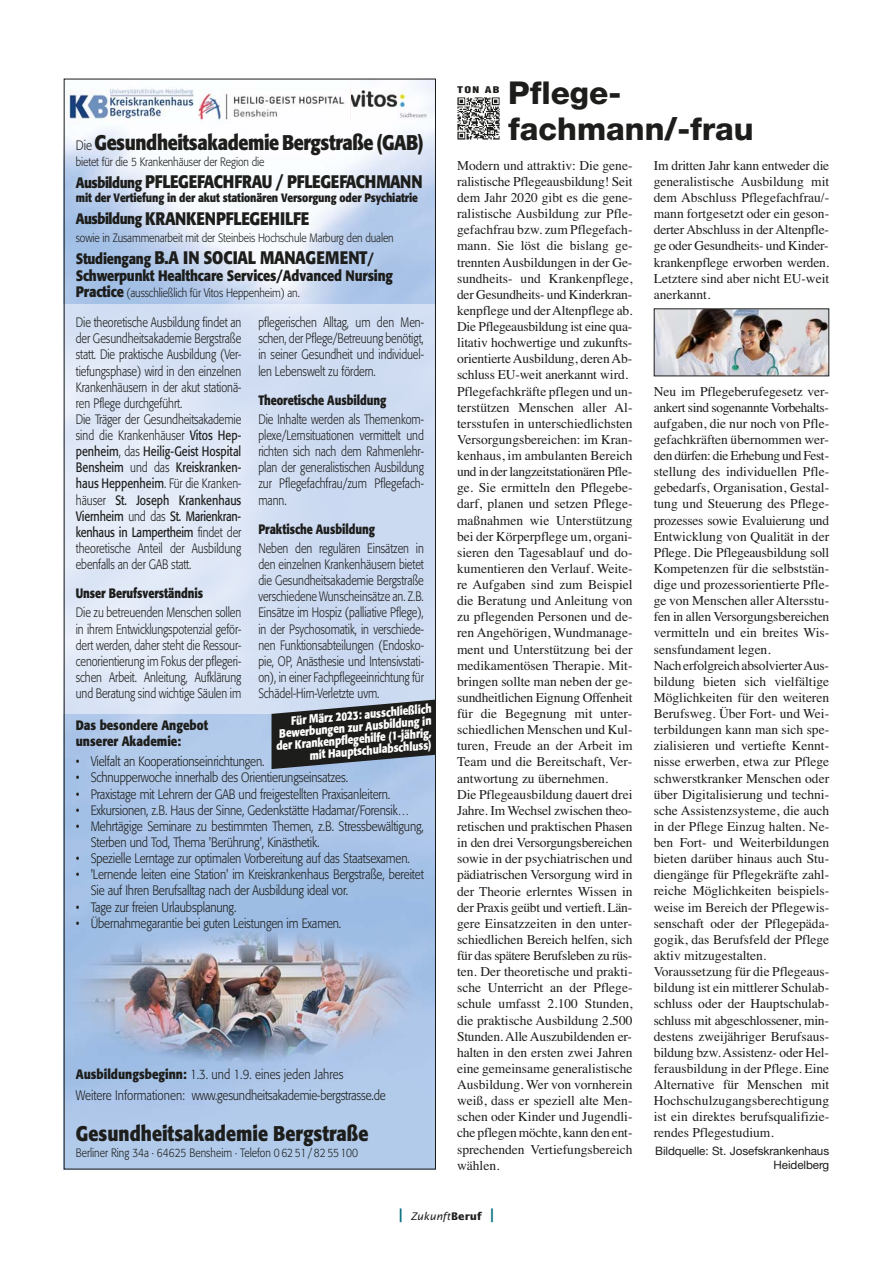
<style>
.page{position:relative;width:893px;height:1263px;background:#fff}
.page>*{position:absolute;margin:0;border:0;box-sizing:border-box;transform-origin:0 0}
.t1{font:800 31.5px/36px "Helvetica Neue";color:#1d1d1b}
.t2{font:700 21px "Formata";letter-spacing:-.025em;color:#1d1d1b;scale:.85 1}
.t3{font:700 21px "Formata";color:#1d1d1b;scale:.85 1}
.t4{font:700 18px "Formata";letter-spacing:-.015em;color:#1d1d1b;scale:.85 1}
.t5{font:700 15px "Formata";letter-spacing:-.01em;color:#1d1d1b;scale:.85 1}
.t6{font:13.5px/16.2px "Times";color:#1d1d1b}
.t7{font:300 13.5px/16px "Formata";letter-spacing:-.01em;color:#1d1d1b;text-align:justify;scale:.8 1}
.t8{font:300 13.5px/16px "Formata";letter-spacing:-.01em;color:#1d1d1b;scale:.85 1}
.t9{font:700 13.5px "Formata";letter-spacing:-.005em;color:#1d1d1b;scale:.8 1}
.t10{font:700 13.5px/16px "Formata";letter-spacing:-.005em;color:#1d1d1b;scale:.85 1}
.t11{font:300 12px "Formata";letter-spacing:-.01em;color:#1d1d1b;scale:.85 1}
.t12{font:700 12px/12px "Formata";color:#fff;text-align:right;scale:.83 1}
.t13{font:700 12px "Formata";letter-spacing:-.01em;color:#1d1d1b;scale:.85 1}
.t14{font:11.7px/13.5px "Helvetica Neue";letter-spacing:-.005em;color:#1d1d1b;text-align:right}
.t15{font:italic 10.5px "Lucida Sans";color:#1d1d1b}
.t16{font:900 condensed 9px "Helvetica";color:#1d1d1b;scale:1.35 1}
.s1{font-weight:300;font-size:13.5px}
.s2{font-size:15px}
.s3{font-weight:700;font-size:15px}
.s4{font-weight:400}
.s5{font-weight:700}
.s6{font-weight:700;font-style:normal;font-size:15px;color:#006e7e}
.s7{font-weight:700;font-style:normal}
</style>
<div class="page">
<img style="left:457px;top:97px;width:43px;height:43px">
<img style="left:67px;top:86px;width:131px;height:38px">
<img style="left:199px;top:88px;width:149px;height:36px">
<img style="left:350px;top:89px;width:78px;height:31px">
<img style="left:66px;top:926px;width:362px;height:141px">
<img style="left:656px;top:310px;width:171px;height:64px">
<svg style="left:271px;top:699px;width:165px;height:70px;background:#3e4247"></svg>
<h2 class="t2" style="left:76px;top:133px;width:411px"><span class="s1">Die</span> Gesundheitsakademie Bergstraße (GAB)</h2>
<p class="t11" style="left:76px;top:156px;width:223px">bietet für die 5 Krankenhäuser der Region die</p>
<h3 class="t4" style="left:76px;top:174px;width:410px"><span class="s2">Ausbildung</span> PFLEGEFACHFRAU / PFLEGEFACHMANN</h3>
<p class="t13" style="left:76px;top:193px;width:404px">mit der Vertiefung in der akut stationären Versorgung oder Psychiatrie</p>
<h3 class="t4" style="left:76px;top:210px;width:276px"><span class="s2">Ausbildung</span> KRANKENPFLEGEHILFE</h3>
<p class="t11" style="left:76px;top:232px;width:376px">sowie in Zusammenarbeit mit der Steinbeis Hochschule Marburg den dualen</p>
<h3 class="t4" style="left:76px;top:249px;width:352px"><span class="s2">Studiengang</span> B.A IN SOCIAL MANAGEMENT<span class="s2">/</span></h3>
<p class="t5" style="left:76px;top:269px;width:375px">Schwerpunkt Healthcare Services/Advanced Nursing</p>
<p class="t11" style="left:76px;top:288px;width:265px"><span class="s3">Practice</span> (ausschließlich für Vitos Heppenheim) an.</p>
<p class="t7" style="left:258px;top:315px;width:208px">pflegerischen Alltag, um den Men&shy;schen, der Pflege/Betreuung benötigt, in seiner Gesundheit und individuel&shy;len Lebenswelt zu fördern.</p>
<p class="t9" style="left:258px;top:394px;width:162px">Theoretische Ausbildung</p>
<p class="t7" style="left:258px;top:412px;width:208px">Die Inhalte werden als Themenkom&shy;plexe/Lernsituationen vermittelt und richten sich nach dem Rahmenlehr&shy;plan der generalistischen Ausbildung zur Pflegefachfrau/zum Pflegefach&shy;mann.</p>
<p class="t9" style="left:258px;top:523px;width:147px">Praktische Ausbildung</p>
<p class="t7" style="left:258px;top:541px;width:208px">Neben den regulären Einsätzen in den einzelnen Krankenhäusern bietet die Gesundheitsakademie Bergstraße verschiedene Wunscheinsätze an. Z.B.<br>Einsätze im Hospiz (palliative Pflege), in der Psychosomatik, in verschiede&shy;nen Funktionsabteilungen (Endosko&shy;pie, OP, Anästhesie und Intensivstati&shy;on), in einer Fachpflegeeinrichtung für Schädel-Hirn-Verletzte uvm.</p>
<p class="t12" style="left:274px;top:717px;width:192px;rotate:-5deg">Für März 2023: ausschließlich<br>Bewerbungen zur Ausbildung in der Krankenpflegehilfe (1-jährig, mit Hauptschulabschluss)</p>
<p class="t7" style="left:76px;top:315px;width:208px;text-align:left">Die theoretische Ausbildung findet an der Gesundheitsakademie Bergstra ße statt. Die praktische Ausbildung (Ver&shy;tiefungsphase) wird in den einzelnen Krankenhäusern in der akut statio nä - ren Pflege durchgeführt.<br>Die Träger der Gesundheitsakademie sind die Krankenhäuser <span class="s4">Vitos Hep&shy;penheim</span>, das <span class="s4">Heilig-Geist Hospital Bensheim</span> und das <span class="s4">Kreiskranken&shy;haus Heppenheim</span>. Für die Kranken&shy;häuser <span class="s4">St. Joseph Krankenhaus Viernheim</span> und das <span class="s4">St. Marienkran&shy;kenhaus in Lampertheim</span> findet der theoretische Anteil der Ausbildung ebenfalls an der GAB statt.</p>
<p class="t9" style="left:76px;top:587px;width:161px">Unser Berufsverständnis</p>
<p class="t7" style="left:76px;top:606px;width:208px">Die zu betreuenden Menschen sollen in ihrem Entwicklungspotenzial geför&shy;dert werden, daher steht die Ressour&shy;cenorientierung im Fokus der pflegeri&shy;schen Arbeit. Anleitung, Aufklärung und Beratung sind wichtige Säulen im</p>
<p class="t10" style="left:76px;top:718px;width:157px">Das besondere Angebot unserer Akademie:</p>
<p class="t8" style="left:76px;top:755px;width:224px">• Vielfalt an Kooperationseinrichtungen.</p>
<p class="t8" style="left:76px;top:771px;width:322px">• Schnupperwoche innerhalb des Orientierungseinsatzes.</p>
<p class="t8" style="left:76px;top:787px;width:371px">• Praxistage mit Lehrern der GAB und freigestellten Praxisanleitern.</p>
<p class="t8" style="left:76px;top:803px;width:394px">• Exkursionen, z.B. Haus der Sinne, Gedenkstätte Hadamar/Forensik…</p>
<p class="t8" style="left:91px;top:819px;width:393px;text-indent:-15px">• Mehrtägige Seminare zu bestimmten Themen, z.B. Stressbewältigung,<br>Sterben und Tod, Thema 'Berührung', Kinästhetik.</p>
<p class="t8" style="left:76px;top:851px;width:395px">• Spezielle Lerntage zur optimalen Vorbereitung auf das Staatsexamen.</p>
<p class="t8" style="left:91px;top:867px;width:393px;text-indent:-15px">• 'Lernende leiten eine Station' im Kreiskrankenhaus Bergstraße, bereitet<br>Sie auf Ihren Berufsalltag nach der Ausbildung ideal vor.</p>
<p class="t8" style="left:76px;top:900px;width:190px">• Tage zur freien Urlaubsplanung.</p>
<p class="t8" style="left:76px;top:916px;width:314px">• Übernahmegarantie bei guten Leistungen im Examen.</p>
<p class="t8" style="left:76px;top:1065px;width:366px;line-height:20.2px"><span class="s5">Ausbildungsbeginn:</span> 1.3. und 1.9. eines jeden Jahres<br>Weitere Informationen: www.gesundheitsakademie-bergstrasse.de</p>
<h2 class="t3" style="left:76px;top:1124px;width:346px">Gesundheitsakademie Bergstraße</h2>
<p class="t11" style="left:76px;top:1148px;width:334px">Berliner Ring 34a · 64625 Bensheim · Telefon 06251/82 55 100</p>
<h1 class="t1" style="left:508px;top:77px;width:247px">Pflege&shy;fachmann/-frau</h1>
<p class="t6" style="left:457px;top:158px;width:177px">Modern und attraktiv: Die gene&shy;ralistische Pflegeausbildung! Seit dem Jahr 2020 gibt es die gene&shy;ralistische Ausbildung zur Pfle&shy;gefachfrau bzw. zum Pflegefach&shy;mann. Sie löst die bislang ge&shy;trennten Ausbildungen in der Ge&shy;sundheits- und Krankenpflege, der Gesundheits- und Kinderkran&shy;kenpflege und der Altenpflege ab.<br>Die Pflegeausbildung ist eine qua&shy;litativ hochwertige und zukunfts - orientierte Ausbildung, de ren Ab&shy;schluss EU-weit anerkannt wird.<br>Pflegefachkräfte pflegen und un&shy;terstützen Menschen aller Al&shy;tersstufen in unterschiedlichsten<br>Versorgungsbereichen: im Kran&shy;kenhaus, im ambulanten Bereich und in der langzeitstationären Pfle&shy;ge. Sie ermitteln den Pflegebe&shy;darf, planen und setzen Pflege&shy;maßnahmen wie Unterstützung bei der Körperpflege um, organi&shy;sieren den Tagesablauf und do&shy;kumentieren den Verlauf. Weite&shy;re Aufgaben sind zum Beispiel die Beratung und Anleitung von zu pflegenden Personen und de&shy;ren Angehörigen, Wundmanage&shy;ment und Unterstützung bei der medikamentösen Therapie. Mit&shy;bringen sollte man neben der ge&shy;sundheitlichen Eignung Offenheit für die Begegnung mit unter&shy;schiedlichen Menschen und Kul&shy;turen, Freude an der Arbeit im<br>Team und die Bereitschaft, Ver&shy;antwortung zu übernehmen.<br>Die Pflegeausbildung dauert drei<br>Jahre. Im Wechsel zwischen theo&shy;retischen und praktischen Phasen in den drei Versorgungsbereichen sowie in der psychiatrischen und pädiatrischen Versorgung wird in der Theorie erlerntes Wissen in der Praxis geübt und vertieft. Län&shy;gere Einsatzzeiten in den unter&shy;schiedlichen Bereich helfen, sich für das spätere Berufsleben zu rüs - ten. Der theoretische und prakti&shy;sche Unterricht an der Pflege&shy;schule umfasst 2.100 Stunden, die praktische Ausbildung 2.500<br>Stunden. Alle Auszubildenden er&shy;halten in den ersten zwei Jahren eine gemeinsame generalistische<br>Ausbildung. Wer von vornherein weiß, dass er speziell alte Men&shy;schen oder Kinder und Jugendli&shy;che pflegen möchte, kann den ent&shy;sprechenden Vertiefungsbereich wählen.</p>
<p class="t6" style="left:654px;top:159px;width:177px;text-align:justify">Im dritten Jahr kann entweder die generalistische Ausbildung mit dem Abschluss Pflegefachfrau/- mann fortgesetzt oder ein geson&shy;derter Abschluss in der Altenpfle&shy;ge oder Gesundheits- und Kinder&shy;krankenpflege erworben werden.<br>Letztere sind aber nicht EU-weit anerkannt.</p>
<p class="t16" style="left:457px;top:86px;width:33px">TON AB</p>
<p class="t6" style="left:654px;top:384px;width:177px">Neu im Pflegeberufegesetz ver&shy;ankert sind sogenannte Vorbehalts&shy;aufgaben, die nur noch von Pfle&shy;gefachkräften übernommen wer&shy;den dürfen: die Erhebung und Fest&shy;stellung des individuellen Pfle&shy;gebedarfs, Organisation, Gestal&shy;tung und Steuerung des Pflege&shy;prozesses sowie Evaluierung und<br>Entwicklung von Qualität in der<br>Pflege. Die Pflegeausbildung soll<br>Kompetenzen für die selbststän&shy;dige und prozessorientierte Pfle&shy;ge von Menschen aller Altersstu&shy;fen in allen Versorgungsbereichen vermitteln und ein breites Wis&shy;sensfundament legen.<br>Nach erfolgreich absolvierter Aus&shy;bildung bieten sich vielfältige<br>Möglichkeiten für den weiteren<br>Berufsweg. Über Fort- und Wei&shy;terbildungen kann man sich spe&shy;zialisieren und vertiefte Kennt&shy;nisse erwerben, etwa zur Pflege schwerstkranker Menschen oder über Digitalisierung und techni&shy;sche Assistenzsysteme, die auch in der Pflege Einzug halten. Ne&shy;ben Fort- und Weiterbildungen bieten darüber hinaus auch Stu&shy;diengänge für Pflegekräfte zahl&shy;reiche Möglichkeiten beispiels&shy;weise im Bereich der Pflegewis&shy;senschaft oder der Pflegepäda - go gik, das Berufsfeld der Pflege aktiv mitzugestalten.<br>Voraussetzung für die Pflegeaus&shy;bildung ist ein mittlerer Schulab&shy;schluss oder der Hauptschulab&shy;schluss mit abgeschlossener, min&shy;destens zweijähriger Berufsaus&shy;bildung bzw. Assistenz- oder Hel&shy;ferausbildung in der Pflege. Eine<br>Alternative für Menschen mit<br>Hochschulzugangsberechtigung ist ein direktes berufsqualifizie&shy;rendes Pflegestudium.</p>
<p class="t14" style="left:655px;top:1146px;width:176px">Bildquelle: St. Josefskrankenhaus<br>Heidelberg</p>
<p class="t15" style="left:399px;top:1212px;width:97px"><span class="s6">|</span> Zukunft<span class="s7">Beruf</span> <span class="s6">|</span></p>
</div>
